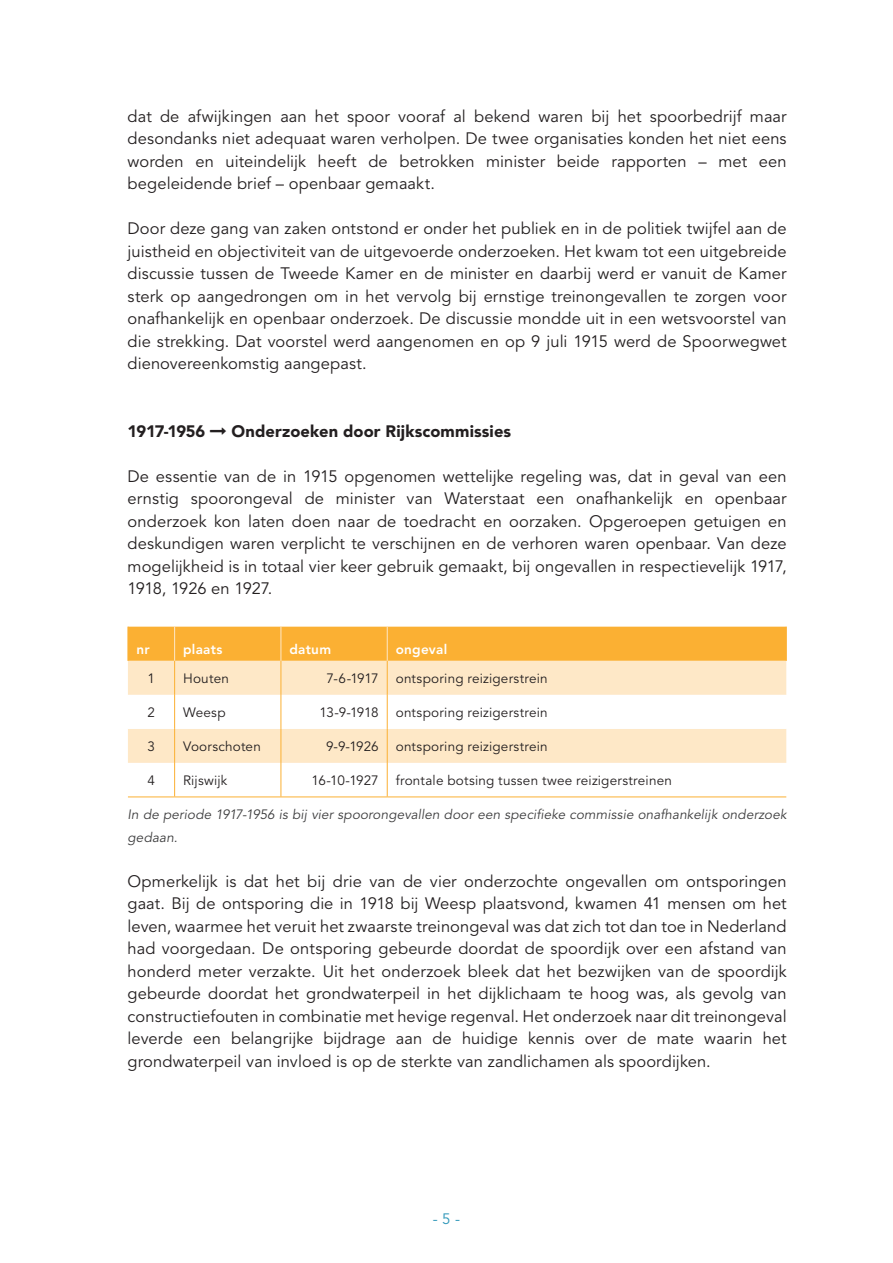
<style>
.page{position:relative;width:893px;height:1263px;background:#fff}
.page>*{position:absolute;margin:0;border:0;box-sizing:border-box;transform-origin:0 0}
.Alex___Plat{font:16.5px/22.5px "Avenir LT Std";letter-spacing:.005em;color:#231f20;text-align:justify}
.Alex___Inhoud_vet{font:900 16.5px "Avenir LT Std";letter-spacing:.005em;color:#231f20}
.Alex___Inhoud_vet-2{font:900 16.5px "Avenir LT Std";letter-spacing:-.035em;color:#231f20}
.t1{font:15px "Avenir LT Std";color:#2f97b9}
.Tabel_bodytekst{font:13.5px "Avenir LT Std";letter-spacing:.015em;color:#231f20}
.Alex___Plat-2{font:italic 13.5px/22.5px "Avenir LT Std";letter-spacing:.01em;color:#3e3e3f}
.Tabel-kop{font:800 13.5px "Avenir LT Std";letter-spacing:.02em;color:#fff}
</style>
<div class="page">
<div style="left:129px;top:627px;width:657px;height:34px;background:#fbb033"></div>
<div style="left:128px;top:661px;width:658px;height:34px;background:#fee8c7"></div>
<svg style="left:128px;top:695px;width:658px;height:101px"></svg>
<hr style="left:128px;top:627px;width:1px;height:34px;background:#fbb033">
<hr style="left:786px;top:627px;width:1px;height:34px;background:#fbb033">
<hr style="left:174px;top:627px;width:1px;height:34px;background:#fee8c7">
<hr style="left:281px;top:627px;width:1px;height:34px;background:#fee8c7">
<hr style="left:387px;top:627px;width:1px;height:34px;background:#fee8c7">
<hr style="left:174px;top:695px;width:1px;height:34px;background:#fbb033">
<hr style="left:281px;top:695px;width:1px;height:34px;background:#fbb033">
<hr style="left:387px;top:695px;width:1px;height:34px;background:#fbb033">
<hr style="left:174px;top:729px;width:1px;height:34px;background:#fbb033">
<hr style="left:281px;top:729px;width:1px;height:34px;background:#fbb033">
<hr style="left:387px;top:729px;width:1px;height:34px;background:#fbb033">
<hr style="left:174px;top:763px;width:1px;height:33px;background:#fbb033">
<hr style="left:281px;top:763px;width:1px;height:33px;background:#fbb033">
<hr style="left:387px;top:763px;width:1px;height:33px;background:#fbb033">
<hr style="left:174px;top:661px;width:1px;height:34px;background:#fbb033">
<hr style="left:281px;top:661px;width:1px;height:34px;background:#fbb033">
<hr style="left:387px;top:661px;width:1px;height:34px;background:#fbb033">
<hr style="left:128px;top:796px;width:47px;height:1px;background:#fbb033">
<hr style="left:175px;top:796px;width:106px;height:1px;background:#fbb033">
<hr style="left:281px;top:796px;width:106px;height:1px;background:#fbb033">
<hr style="left:387px;top:796px;width:399px;height:1px;background:#fbb033">
<p class="Alex___Plat" style="left:128px;top:105px;width:661px">dat de afwijkingen aan het spoor vooraf al bekend waren bij het spoorbedrijf maar desondanks niet adequaat waren verholpen. De twee organisaties konden het niet eens worden en uiteindelijk heeft de betrokken minister beide rapporten – met een begeleidende brief – openbaar gemaakt.</p>
<p class="Alex___Plat" style="left:128px;top:218px;width:661px">Door deze gang van zaken ontstond er onder het publiek en in de politiek twijfel aan de juistheid en objectiviteit van de uitgevoerde onderzoeken. Het kwam tot een uitgebreide discussie tussen de Tweede Kamer en de minister en daarbij werd er vanuit de Kamer sterk op aangedrongen om in het vervolg bij ernstige treinongevallen te zorgen voor onafhankelijk en openbaar onderzoek. De discussie mondde uit in een wetsvoorstel van die strekking. Dat voorstel werd aangenomen en op 9 juli 1915 werd de Spoorwegwet dienovereenkomstig aangepast.</p>
<p class="Alex___Inhoud_vet-2" style="left:128px;top:421px;width:79px">1917-1956</p>
<p class="Alex___Inhoud_vet" style="left:232px;top:421px;width:281px">Onderzoeken door Rijkscommissies</p>
<p class="Alex___Plat" style="left:128px;top:465px;width:661px">De essentie van de in 1915 opgenomen wettelijke regeling was, dat in geval van een ernstig spoorongeval de minister van Waterstaat een onafhankelijk en openbaar onderzoek kon laten doen naar de toedracht en oorzaken. Opgeroepen getuigen en deskundigen waren verplicht te verschijnen en de verhoren waren openbaar. Van deze mogelijkheid is in totaal vier keer gebruik gemaakt, bij ongevallen in respectievelijk 1917, 1918, 1926 en 1927.</p>
<p class="Tabel-kop" style="left:136px;top:642px;width:15px">nr</p>
<p class="Tabel-kop" style="left:183px;top:642px;width:41px">plaats</p>
<p class="Tabel-kop" style="left:289px;top:642px;width:43px">datum</p>
<p class="Tabel-kop" style="left:396px;top:642px;width:53px">ongeval</p>
<p class="Tabel_bodytekst" style="left:148px;top:671px;width:9px">1</p>
<p class="Tabel_bodytekst" style="left:183px;top:671px;width:47px">Houten</p>
<p class="Tabel_bodytekst" style="left:326px;top:671px;width:54px">7-6-1917</p>
<p class="Tabel_bodytekst" style="left:396px;top:671px;width:154px">ontsporing reizigerstrein</p>
<p class="Tabel_bodytekst" style="left:148px;top:705px;width:9px">2</p>
<p class="Tabel_bodytekst" style="left:183px;top:705px;width:44px">Weesp</p>
<p class="Tabel_bodytekst" style="left:320px;top:705px;width:61px">13-9-1918</p>
<p class="Tabel_bodytekst" style="left:396px;top:705px;width:154px">ontsporing reizigerstrein</p>
<p class="Tabel_bodytekst" style="left:148px;top:739px;width:9px">3</p>
<p class="Tabel_bodytekst" style="left:183px;top:739px;width:79px">Voorschoten</p>
<p class="Tabel_bodytekst" style="left:326px;top:739px;width:54px">9-9-1926</p>
<p class="Tabel_bodytekst" style="left:396px;top:739px;width:154px">ontsporing reizigerstrein</p>
<p class="Tabel_bodytekst" style="left:148px;top:773px;width:9px">4</p>
<p class="Tabel_bodytekst" style="left:183px;top:773px;width:46px">Rijswijk</p>
<p class="Tabel_bodytekst" style="left:312px;top:773px;width:69px">16-10-1927</p>
<p class="Tabel_bodytekst" style="left:396px;top:773px;width:278px">frontale botsing tussen twee reizigerstreinen</p>
<p class="Alex___Plat-2" style="left:128px;top:803px;width:661px">In de periode 1917-1956 is bij vier spoorongevallen door een specifieke commissie onafhankelijk onderzoek gedaan.</p>
<p class="Alex___Plat" style="left:128px;top:870px;width:661px">Opmerkelijk is dat het bij drie van de vier onderzochte ongevallen om ontsporingen gaat. Bij de ontsporing die in 1918 bij Weesp plaatsvond, kwamen 41 mensen om het leven, waarmee het veruit het zwaarste treinongeval was dat zich tot dan toe in Nederland had voorgedaan. De ontsporing gebeurde doordat de spoordijk over een afstand van honderd meter verzakte. Uit het onderzoek bleek dat het bezwijken van de spoordijk gebeurde doordat het grondwaterpeil in het dijklichaam te hoog was, als gevolg van constructiefouten in combinatie met hevige regenval. Het onderzoek naar dit treinongeval leverde een belangrijke bijdrage aan de huidige kennis over de mate waarin het grondwaterpeil van invloed is op de sterkte van zandlichamen als spoordijken.</p>
<p class="t1" style="left:433px;top:1210px;width:29px">- 5 -</p>
</div>
